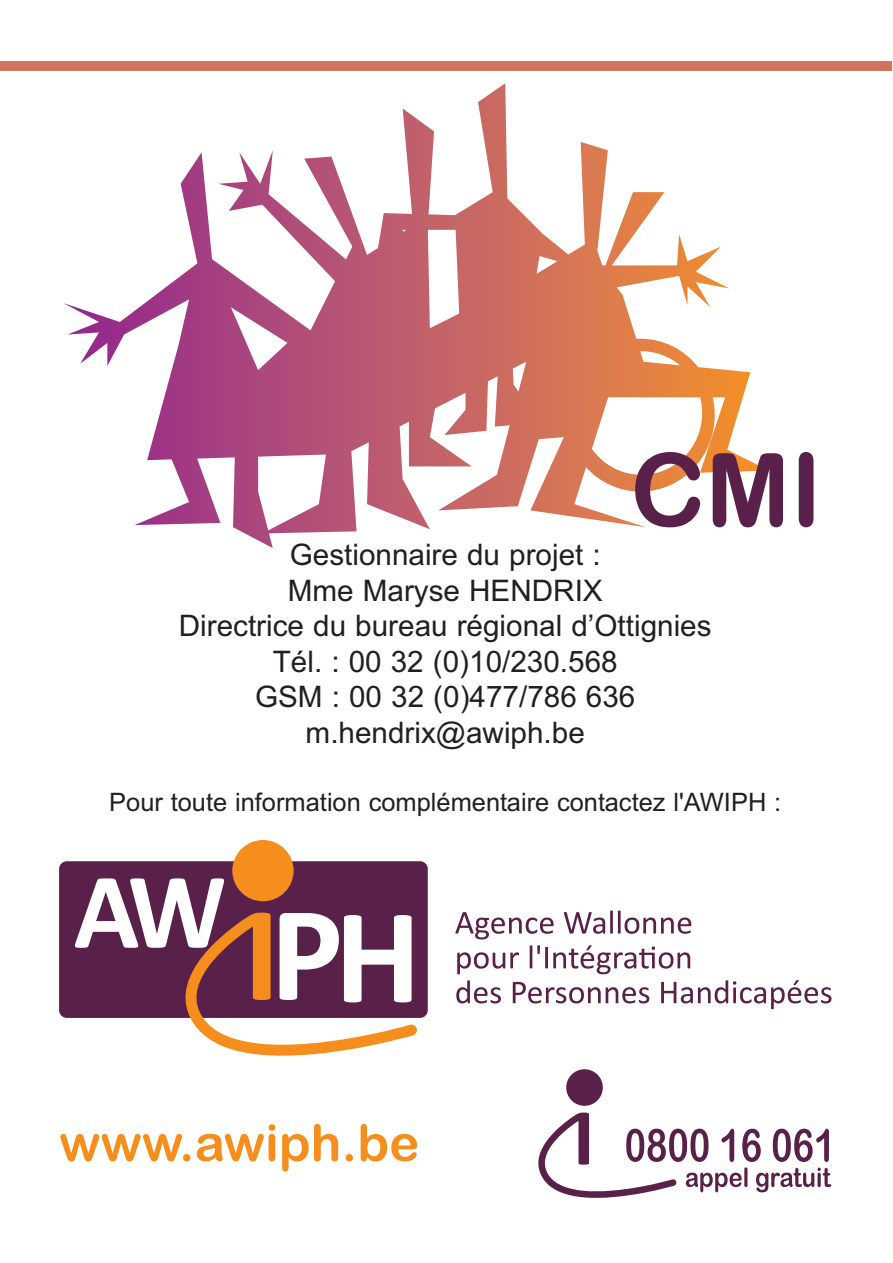
<style>
.page{position:relative;width:893px;height:1263px;background:#fff}
.page>*{position:absolute;margin:0;border:0;box-sizing:border-box;transform-origin:0 0}
.t1{font:101.7px "Arial Rounded MT Bold";color:#592049}
.t2{font:50.85px "Arial Rounded MT Bold";color:#f68e1e}
.t3{font:29.7px/35.5px "Arial";color:#231f20;text-align:center}
.t4{font:25.5px "Arial";color:#231f20}
</style>
<div class="page">
<svg style="left:64px;top:83px;width:705px;height:465px"></svg>
<svg style="left:455px;top:912px;width:98px;height:27px"></svg>
<svg style="left:564px;top:911px;width:127px;height:23px"></svg>
<svg style="left:457px;top:952px;width:62px;height:22px"></svg>
<svg style="left:530px;top:945px;width:160px;height:29px"></svg>
<svg style="left:456px;top:980px;width:45px;height:23px"></svg>
<svg style="left:513px;top:982px;width:136px;height:21px"></svg>
<svg style="left:661px;top:980px;width:170px;height:29px"></svg>
<div style="left:59px;top:861px;width:369px;height:157px;background:#592049;border-radius:8px"></div>
<div style="left:232px;top:840px;width:62px;height:61px;background:#f68e1e;border-radius:50%"></div>
<svg style="left:75px;top:878px;width:343px;height:178px"></svg>
<div style="left:566px;top:1069px;width:37px;height:37px;background:#592049;border-radius:50%"></div>
<svg style="left:538px;top:1113px;width:293px;height:85px"></svg>
<div style="left:0;top:61px;width:891px;height:10px;background:#d1745e"></div>
<h1 class="t1" style="left:630px;top:432px;width:193px">CMI</h1>
<p class="t3" style="left:179px;top:540px;width:534px">Gestionnaire du projet :<br>Mme Maryse HENDRIX<br>Directrice du bureau régional d’Ottignies<br>Tél. : 00 32 (0)10/230.568<br>GSM : 00 32 (0)477/786 636 m.hendrix@awiph.be</p>
<p class="t4" style="left:109px;top:793px;width:673px">Pour toute information complémentaire contactez l'AWIPH :</p>
<h2 class="t2" style="left:59px;top:1114px;width:362px">www.awiph.be</h2>
</div>
